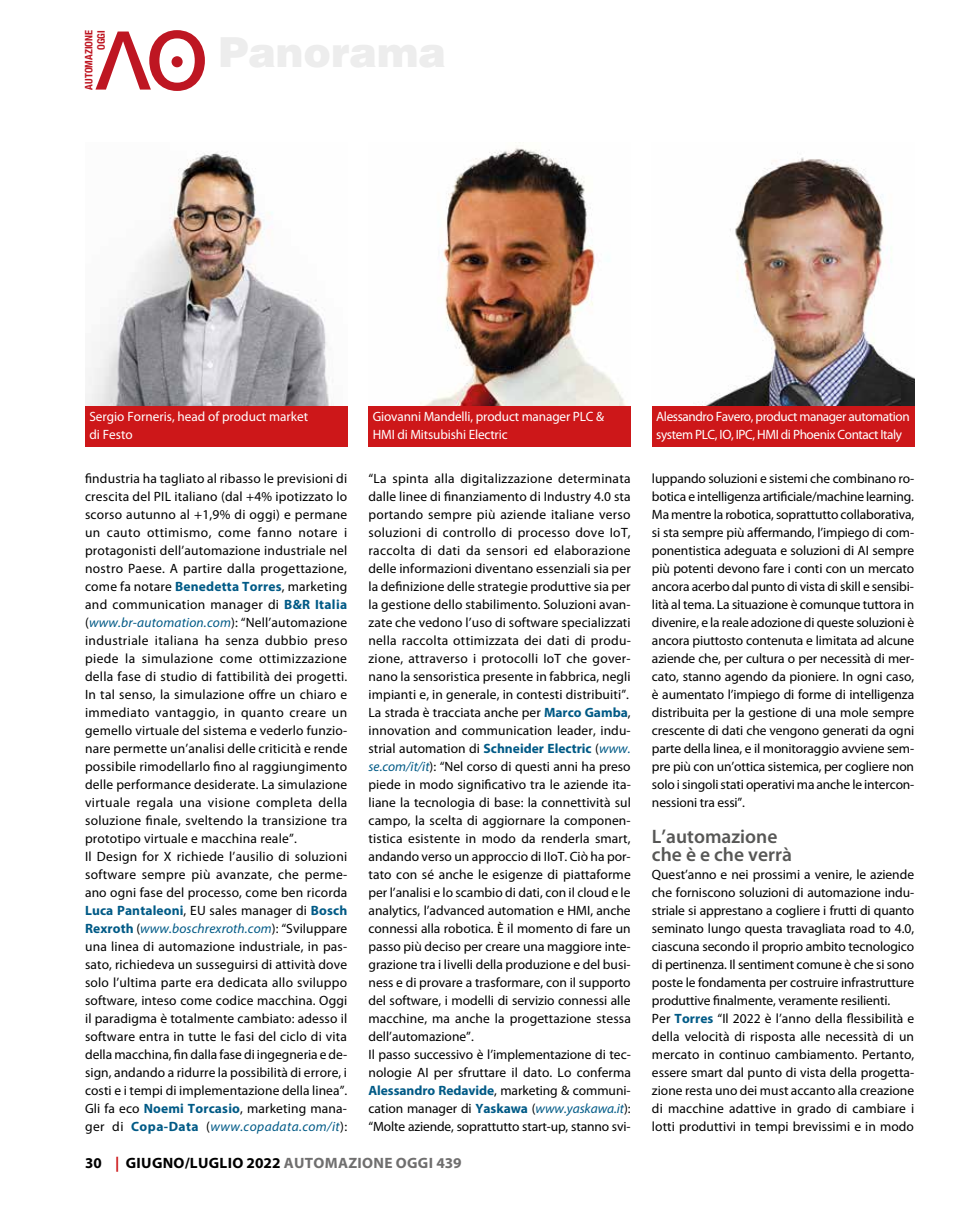
<style>
.page{position:relative;width:978px;height:1212px;background:#fff}
.page>*{position:absolute;margin:0;border:0;box-sizing:border-box;transform-origin:0 0}
.t1{font:600 19.5px/18px "Myriad Pro";color:#575756}
.t2{font:700 15px "Myriad Pro";letter-spacing:.02em;color:#000}
.t3{font:13.5px/18px "Myriad Pro";letter-spacing:.01em;color:#000}
.t4{font:13.5px/18px "Myriad Pro";letter-spacing:-.01em;color:#fff}
.t5{font:13.5px/18px "Myriad Pro";letter-spacing:-.03em;color:#fff}
.t6{font:700 condensed 10.35px/12.3px "Helvetica Neue";color:#be1622;text-align:right}
.s1{font-weight:700;color:#005a86}
.s2{font-style:italic;color:#005a86}
.s3{color:#cd1719}
.s4{color:#706f6f}
</style>
<div class="page">
<svg style="left:95px;top:30px;width:110px;height:61px"></svg>
<div style="left:172px;top:56px;width:11px;height:11px;background:#be1622;border-radius:50%"></div>
<img style="left:420px;top:147px;width:206px;height:259px">
<img style="left:702px;top:157px;width:212px;height:249px">
<img style="left:85px;top:152px;width:244px;height:254px">
<div style="left:85px;top:406px;width:262px;height:22px;background:#cd1719"></div>
<div style="left:85px;top:424px;width:262px;height:22px;background:#cd1719"></div>
<div style="left:369px;top:406px;width:262px;height:40px;background:#cd1719"></div>
<div style="left:652px;top:406px;width:262px;height:40px;background:#cd1719"></div>
<p class="t6" style="left:82px;top:90px;width:61px;rotate:-90deg">AUTOMAZIONE<br>OGGI</p>
<p class="t4" style="left:89px;top:408px;width:220px">Sergio Forneris, head of product market di Festo</p>
<p class="t4" style="left:373px;top:408px;width:233px">Giovanni Mandelli, product manager PLC &amp;<br>HMI di Mitsubishi Electric</p>
<p class="t5" style="left:656px;top:408px;width:255px">Alessandro Favero, product manager automation system PLC, IO, IPC, HMI di Phoenix Contact Italy</p>
<p class="t3" style="left:85px;top:470px;width:264px">findustria ha tagliato al ribasso le previsioni di crescita del PIL italiano (dal +4% ipotizzato lo scorso autunno al +1,9% di oggi) e permane un cauto ottimismo, come fanno notare i protagonisti dell’automazione industriale nel nostro Paese. A partire dalla progettazione, come fa notare <span class="s1">Benedetta Torres</span>, marketing and communication manager di <span class="s1">B&amp;R Italia </span>(<span class="s2">www.br-automation.com</span>): “Nell’automazione industriale italiana ha senza dubbio preso piede la simulazione come ottimizzazione della fase di studio di fattibilità dei progetti.<br>In tal senso, la simulazione offre un chiaro e immediato vantaggio, in quanto creare un gemello virtuale del sistema e vederlo funzio&shy;nare permette un’analisi delle criticità e rende possibile rimodellarlo fino al raggiungimento delle performance desiderate. La simulazione virtuale regala una visione completa della soluzione finale, sveltendo la transizione tra prototipo virtuale e macchina reale”.<br>Il Design for X richiede l’ausilio di soluzioni software sempre più avanzate, che perme&shy;ano ogni fase del processo, come ben ricorda <span class="s1">Luca Pantaleoni</span>, EU sales manager di <span class="s1">Bosch Rexroth</span> (<span class="s2">www.boschrexroth.com</span>): “Sviluppare una linea di automazione industriale, in pas&shy;sato, richiedeva un susseguirsi di attività dove solo l’ultima parte era dedicata allo sviluppo software, inteso come codice macchina. Oggi il paradigma è totalmente cambiato: adesso il software entra in tutte le fasi del ciclo di vita della macchina, fin dalla fase di ingegneria e de&shy;sign, andando a ridurre la possibilità di errore, i costi e i tempi di implementazione della linea”.<br>Gli fa eco <span class="s1">Noemi Torcasio</span>, marketing mana&shy;ger di <span class="s1">Copa-Data</span> (<span class="s2">www.copadata.com/it</span>):</p>
<p class="t3" style="left:368px;top:470px;width:264px">“La spinta alla digitalizzazione determinata dalle linee di finanziamento di Industry 4.0 sta portando sempre più aziende italiane verso soluzioni di controllo di processo dove IoT, raccolta di dati da sensori ed elaborazione delle informazioni diventano essenziali sia per la definizione delle strategie produttive sia per la gestione dello stabilimento. Soluzioni avan&shy;zate che vedono l’uso di software specializzati nella raccolta ottimizzata dei dati di produ&shy;zione, attraverso i protocolli IoT che gover&shy;nano la sensoristica presente in fabbrica, negli impianti e, in generale, in contesti distribuiti”.<br>La strada è tracciata anche per <span class="s1">Marco Gamba</span>, innovation and communication leader, indu&shy;strial automation di <span class="s1">Schneider Electric</span> (<span class="s2">www. se.com/it/it</span>): “Nel corso di questi anni ha preso piede in modo significativo tra le aziende ita&shy;liane la tecnologia di base: la connettività sul campo, la scelta di aggiornare la componen&shy;tistica esistente in modo da renderla smart, andando verso un approccio di IIoT. Ciò ha por&shy;tato con sé anche le esigenze di piattaforme per l’analisi e lo scambio di dati, con il cloud e le analytics, l’advanced automation e HMI, anche connessi alla robotica. È il momento di fare un passo più deciso per creare una maggiore inte&shy;grazione tra i livelli della produzione e del busi&shy;ness e di provare a trasformare, con il supporto del software, i modelli di servizio connessi alle macchine, ma anche la progettazione stessa dell’automazione”.<br>Il passo successivo è l’implementazione di tec&shy;nologie AI per sfruttare il dato. Lo conferma <span class="s1">Alessandro Redavide</span>, marketing &amp; communi&shy;cation manager di <span class="s1">Yaskawa</span> (<span class="s2">www.yaskawa.it</span>): “Molte aziende, soprattutto start-up, stanno svi-</p>
<p class="t3" style="left:652px;top:469px;width:264px;text-align:justify">luppando soluzioni e sistemi che combinano ro&shy;botica e intelligenza artificiale/machine learning.<br>Ma mentre la robotica, soprattutto collaborativa, si sta sempre più affermando, l’impiego di com&shy;ponentistica adeguata e soluzioni di AI sempre più potenti devono fare i conti con un mercato ancora acerbo dal punto di vista di skill e sensibi&shy;lità al tema. La situazione è comunque tuttora in divenire, e la reale adozione di queste soluzioni è ancora piuttosto contenuta e limitata ad alcune aziende che, per cultura o per necessità di mer&shy;cato, stanno agendo da pioniere. In ogni caso, è aumentato l’impiego di forme di intelligenza distribuita per la gestione di una mole sempre crescente di dati che vengono generati da ogni parte della linea, e il monitoraggio avviene sem&shy;pre più con un’ottica sistemica, per cogliere non solo i singoli stati operativi ma anche le intercon&shy;nessioni tra essi”.</p>
<h1 class="t1" style="left:652px;top:827px;width:141px">L’automazione che è e che verrà</h1>
<p class="t3" style="left:652px;top:866px;width:264px">Quest’anno e nei prossimi a venire, le aziende che forniscono soluzioni di automazione indu&shy;striale si apprestano a cogliere i frutti di quanto seminato lungo questa travagliata road to 4.0, ciascuna secondo il proprio ambito tecnologico di pertinenza. Il sentiment comune è che si sono poste le fondamenta per costruire infrastrutture produttive finalmente, veramente resilienti.<br>Per <span class="s1">Torres</span> “Il 2022 è l’anno della flessibilità e della velocità di risposta alle necessità di un mercato in continuo cambiamento. Pertanto, essere smart dal punto di vista della progetta&shy;zione resta uno dei must accanto alla creazione di macchine adattive in grado di cambiare i lotti produttivi in tempi brevissimi e in modo</p>
<p class="t2" style="left:85px;top:1153px;width:378px">30 <span class="s3">|</span> GIUGNO/LUGLIO 2022 <span class="s4">AUTOMAZIONE OGGI 439</span></p>
</div>
